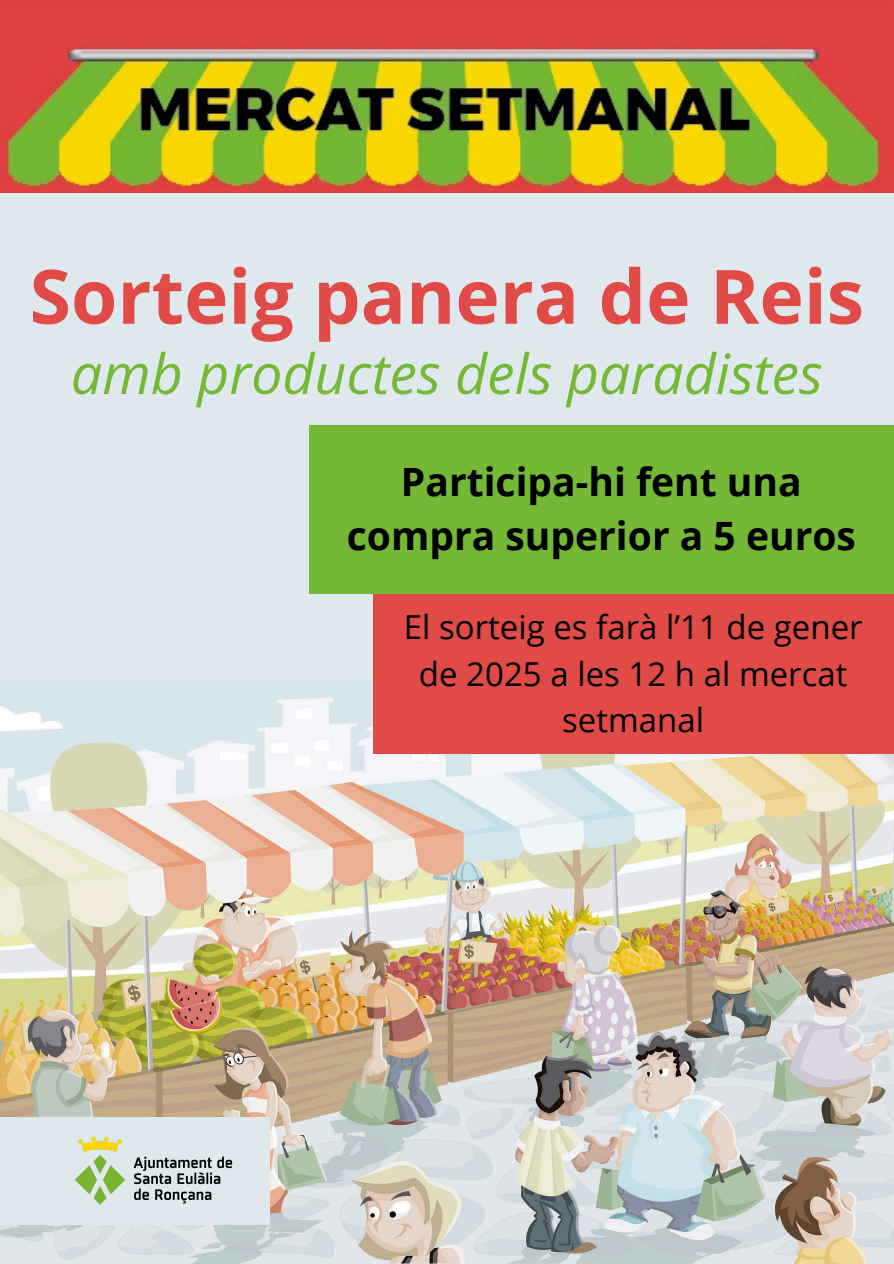
<style>
.page{position:relative;width:894px;height:1264px;background:#fff}
.page>*{position:absolute;margin:0;border:0;box-sizing:border-box;transform-origin:0 0}
.t1{font:700 75px "Open Sans";color:#e04a47}
.t2{font:italic 55.5px "Open Sans";color:#75b835}
.t3{font:700 39px/54px "Open Sans";color:#000;text-align:center}
.t4{font:33px/46.2px "Open Sans";color:#000;text-align:center}
</style>
<div class="page">
<img style="left:0;top:0;width:893px;height:193px">
<div style="left:0;top:193px;width:893px;height:1070px;background:#dfe8ec"></div>
<img style="left:0;top:698px;width:893px;height:565px">
<div style="left:0;top:1117px;width:269px;height:107px;background:#dfe8ec"></div>
<img style="left:75px;top:1136px;width:158px;height:69px">
<div style="left:373px;top:594px;width:520px;height:159px;background:#e04a47"></div>
<div style="left:309px;top:425px;width:584px;height:169px;background:#75b835"></div>
<p class="t1" style="left:30px;top:243px;width:835px">Sorteig panera de Reis</p>
<h1 class="t2" style="left:71px;top:335px;width:753px">amb productes dels paradistes</h1>
<h2 class="t3" style="left:347px;top:454px;width:510px">Participa-hi fent una compra superior a 5 euros</h2>
<h3 class="t4" style="left:403px;top:603px;width:460px">El sorteig es farà l’11 de gener de 2025 a les 12 h al mercat setmanal</h3>
</div>
